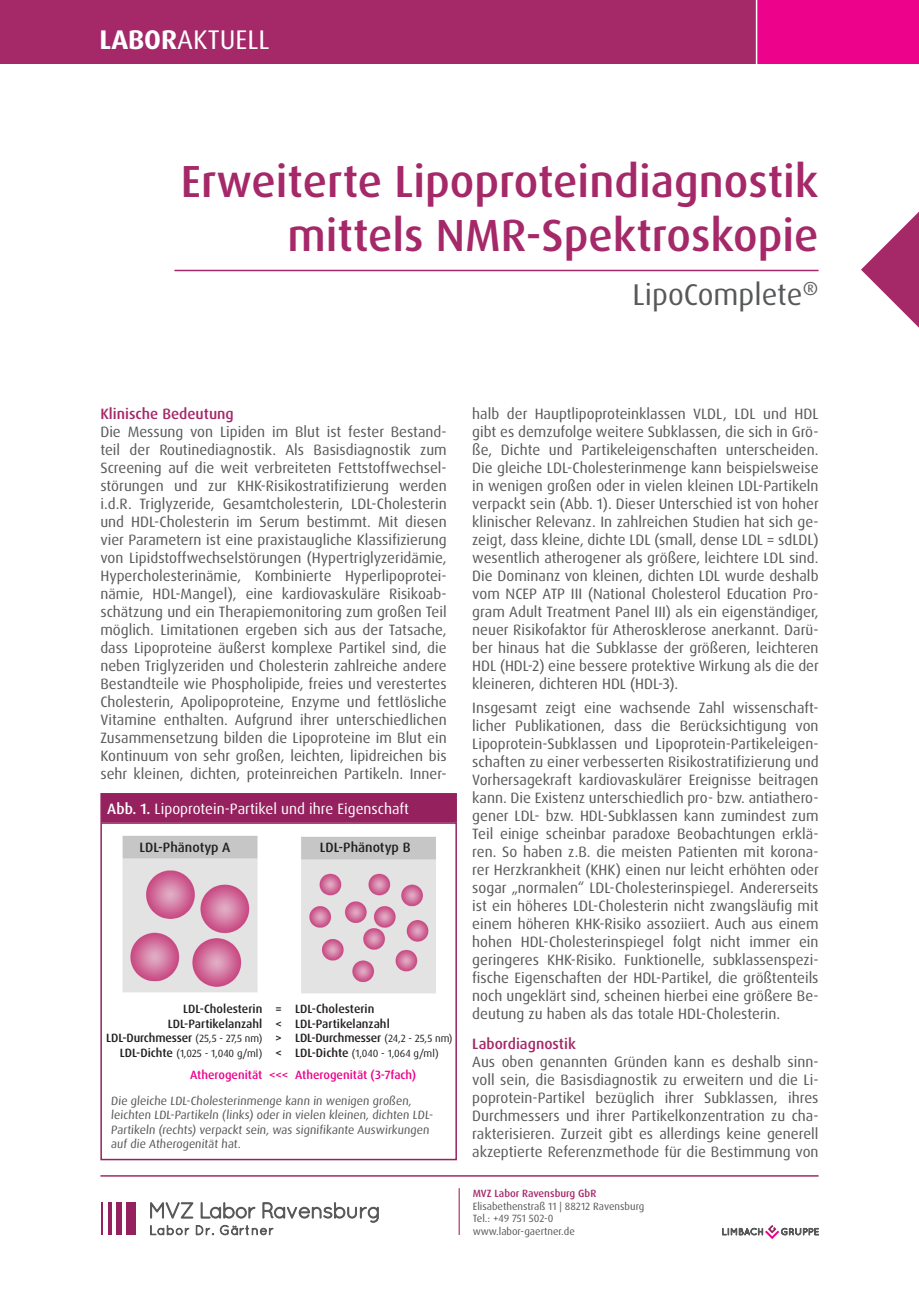
<style>
.page{position:relative;width:919px;height:1289px;background:#fff}
.page>*{position:absolute;margin:0;border:0;box-sizing:border-box;transform-origin:0 0}
.t1{font:500 45px "Dax OT";color:#a52869}
.t2{font:30px "Dax OT";color:#57585a}
.t3{font:27px "Dax OT";color:#fff}
.t4{font:15px/18px "Dax OT";color:#57585a;text-align:justify}
.t5{font:15px "Dax OT";color:#fff}
.t6{font:500 15px "Dax OT";color:#a52869}
.t7{font:500 13.5px "Dax OT";color:#231f20}
.t8{font:12px/14.4px "Dax OT";color:#57585a}
.t9{font:500 12px "Dax OT";color:#231f20}
.t10{font:500 12px "Dax OT";color:#ed028c}
.t11{font:10.5px/12.6px "Dax OT";color:#57585a}
.t12{font:10.5px "Dax OT";color:#231f20}
.t13{font:500 10.5px "Dax OT";color:#a52869}
.s1{font-weight:700}
.s2{font-weight:500}
.s3{font-weight:400;font-size:10.5px}
.s4{font-weight:500;font-size:12px}
</style>
<div class="page">
<div style="left:0;top:0;width:757px;height:64px;background:#a52869"></div>
<div style="left:757px;top:0;width:161px;height:64px;background:#ed028c"></div>
<hr style="left:755px;top:0;width:2px;height:66px;background:#fff">
<svg style="left:861px;top:212px;width:57px;height:115px"></svg>
<hr style="left:100px;top:1175px;width:718px;height:1px;background:#a52869">
<div style="left:126px;top:1202px;width:9px;height:32px;background:#96215f"></div>
<div style="left:116px;top:1202px;width:6px;height:32px;background:#96215f"></div>
<hr style="left:108px;top:1202px;width:4px;height:32px;background:#96215f">
<hr style="left:101px;top:1202px;width:1px;height:32px;background:#96215f">
<svg style="left:150px;top:1202px;width:228px;height:32px"></svg>
<hr style="left:458px;top:1188px;width:1px;height:46px;background:#a52869">
<svg style="left:722px;top:1225px;width:96px;height:14px"></svg>
<hr style="left:174px;top:270px;width:644px;height:1px;background:#a52869">
<img style="left:122px;top:835px;width:136px;height:158px">
<img style="left:301px;top:837px;width:135px;height:157px">
<div style="left:100px;top:793px;width:357px;height:29px;background:#96215f"></div>
<div style="left:100px;top:822px;width:357px;height:338px;border:2px solid #96215f"></div>
<h3 class="t3" style="left:99px;top:22px;width:172px"><span class="s1">LABOR</span>AKTUELL</h3>
<p class="t1" style="left:181px;top:153px;width:639px">Erweiterte Lipoproteindiagnostik</p>
<p class="t1" style="left:287px;top:207px;width:532px">mittels NMR-Spektroskopie</p>
<p class="t2" style="left:632px;top:276px;width:187px">LipoComplete<sup>®</sup></p>
<p class="t6" style="left:100px;top:404px;width:135px">Klinische Bedeutung</p>
<p class="t4" style="left:100px;top:422px;width:348px">Die Messung von Lipiden im Blut ist fester Bestand&shy;teil der Routinediagnostik. Als Basisdiagnostik zum Screening auf die weit verbreiteten Fettstoffwechsel&shy;störungen und zur KHK-Risikostratifizierung werden i.d.R. Triglyzeride, Gesamtcholesterin, LDL-Cholesterin und HDL-Cholesterin im Serum bestimmt. Mit diesen vier Parametern ist eine praxistaugliche Klassifizierung von Lipidstoffwechselstörungen (Hypertriglyzeridämie, Hypercholesterinämie, Kombinierte Hyperlipoprotei&shy;nämie, HDL-Mangel), eine kardiovaskuläre Risikoab&shy;schätzung und ein Therapiemonitoring zum großen Teil möglich. Limitationen ergeben sich aus der Tatsache, dass Lipoproteine äußerst komplexe Partikel sind, die neben Triglyzeriden und Cholesterin zahlreiche andere Bestandteile wie Phospholipide, freies und verestertes Cholesterin, Apolipoproteine, Enzyme und fettlösliche Vitamine enthalten. Aufgrund ihrer unterschiedlichen Zusammensetzung bilden die Lipoproteine im Blut ein Kontinuum von sehr großen, leichten, lipidreichen bis sehr kleinen, dichten, proteinreichen Partikeln. Inner-</p>
<p class="t5" style="left:107px;top:799px;width:303px"><span class="s2">Abb. 1.</span> Lipoprotein-Partikel und ihre Eigenschaft</p>
<p class="t7" style="left:139px;top:838px;width:92px">LDL-Phänotyp A</p>
<p class="t7" style="left:320px;top:838px;width:92px">LDL-Phänotyp B</p>
<p class="t9" style="left:183px;top:1001px;width:81px">LDL-Cholesterin</p>
<p class="t9" style="left:168px;top:1015px;width:96px">LDL-Partikelanzahl</p>
<p class="t9" style="left:106px;top:1030px;width:158px">LDL-Durchmesser <span class="s3">(25,5 - 27,5 nm)</span></p>
<p class="t12" style="left:120px;top:1046px;width:144px"><span class="s4">LDL-Dichte</span> (1,025 - 1,040 g/ml)</p>
<p class="t10" style="left:190px;top:1067px;width:74px">Atherogenität</p>
<p class="t8" style="left:111px;top:1093px;width:303px">Die gleiche LDL-Cholesterinmenge kann in wenigen großen,</p>
<p class="t8" style="left:111px;top:1107px;width:324px">leichten LDL-Partikeln (links) oder in vielen kleinen, dichten LDL-<br>Partikeln (rechts) verpackt sein, was signifikante Auswirkungen</p>
<p class="t8" style="left:111px;top:1136px;width:133px">auf die Atherogenität hat.</p>
<p class="t9" style="left:295px;top:1001px;width:81px">LDL-Cholesterin</p>
<p class="t9" style="left:295px;top:1015px;width:96px">LDL-Partikelanzahl</p>
<p class="t9" style="left:295px;top:1030px;width:159px">LDL-Durchmesser <span class="s3">(24,2 - 25,5 nm)</span></p>
<p class="t12" style="left:295px;top:1046px;width:145px"><span class="s4">LDL-Dichte</span> (1,040 - 1,064 g/ml)</p>
<p class="t10" style="left:295px;top:1067px;width:122px">Atherogenität (3-7fach)</p>
<p class="t9" style="left:275px;top:1001px;width:8px">=</p>
<p class="t9" style="left:275px;top:1015px;width:8px">&lt;</p>
<p class="t9" style="left:275px;top:1030px;width:8px">&gt;</p>
<p class="t9" style="left:275px;top:1044px;width:8px">&lt;</p>
<p class="t10" style="left:269px;top:1067px;width:20px">&lt;&lt;&lt;</p>
<p class="t4" style="left:472px;top:404px;width:348px">halb der Hauptlipoproteinklassen VLDL, LDL und HDL gibt es demzufolge weitere Subklassen, die sich in Grö&shy;ße, Dichte und Partikeleigenschaften unterscheiden.<br>Die gleiche LDL-Cholesterinmenge kann beispielsweise in wenigen großen oder in vielen kleinen LDL-Partikeln verpackt sein (Abb. 1). Dieser Unterschied ist von hoher klinischer Relevanz. In zahlreichen Studien hat sich ge&shy;zeigt, dass kleine, dichte LDL (small, dense LDL = sdLDL) wesentlich atherogener als größere, leichtere LDL sind.<br>Die Dominanz von kleinen, dichten LDL wurde deshalb vom NCEP ATP III (National Cholesterol Education Pro&shy;gram Adult Treatment Panel III) als ein eigenständiger, neuer Risikofaktor für Atherosklerose anerkannt. Darü&shy;ber hinaus hat die Subklasse der größeren, leichteren HDL (HDL-2) eine bessere protektive Wirkung als die der kleineren, dichteren HDL (HDL-3).</p>
<p class="t4" style="left:472px;top:698px;width:348px">Insgesamt zeigt eine wachsende Zahl wissenschaft&shy;licher Publikationen, dass die Berücksichtigung von Lipoprotein-Subklassen und Lipoprotein-Partikeleigen&shy;schaften zu einer verbesserten Risikostratifizierung und Vorhersagekraft kardiovaskulärer Ereignisse beitragen kann. Die Existenz unterschiedlich pro- bzw. antiathero&shy;gener LDL- bzw. HDL-Subklassen kann zumindest zum Teil einige scheinbar paradoxe Beobachtungen erklä&shy;ren. So haben z.B. die meisten Patienten mit korona&shy;rer Herzkrankheit (KHK) einen nur leicht erhöhten oder sogar „normalen“ LDL-Cholesterinspiegel. Andererseits ist ein höheres LDL-Cholesterin nicht zwangsläufig mit einem höheren KHK-Risiko assoziiert. Auch aus einem hohen HDL-Cholesterinspiegel folgt nicht immer ein geringeres KHK-Risiko. Funktionelle, subklassenspezi&shy;fische Eigenschaften der HDL-Partikel, die größtenteils noch ungeklärt sind, scheinen hierbei eine größere Be&shy;deutung zu haben als das totale HDL-Cholesterin.</p>
<p class="t6" style="left:472px;top:1034px;width:105px">Labordiagnostik</p>
<p class="t4" style="left:472px;top:1052px;width:348px">Aus oben genannten Gründen kann es deshalb sinn&shy;voll sein, die Basisdiagnostik zu erweitern und die Li&shy;poprotein-Partikel bezüglich ihrer Subklassen, ihres Durchmessers und ihrer Partikelkonzentration zu cha&shy;rakterisieren. Zurzeit gibt es allerdings keine generell akzeptierte Referenzmethode für die Bestimmung von</p>
<p class="t13" style="left:472px;top:1186px;width:125px">MVZ Labor Ravensburg GbR</p>
<p class="t11" style="left:472px;top:1199px;width:173px">Elisabethenstraß 11 | 88212 Ravensburg<br>Tel.: +49 751 502-0 www.labor-gaertner.de</p>
</div>
